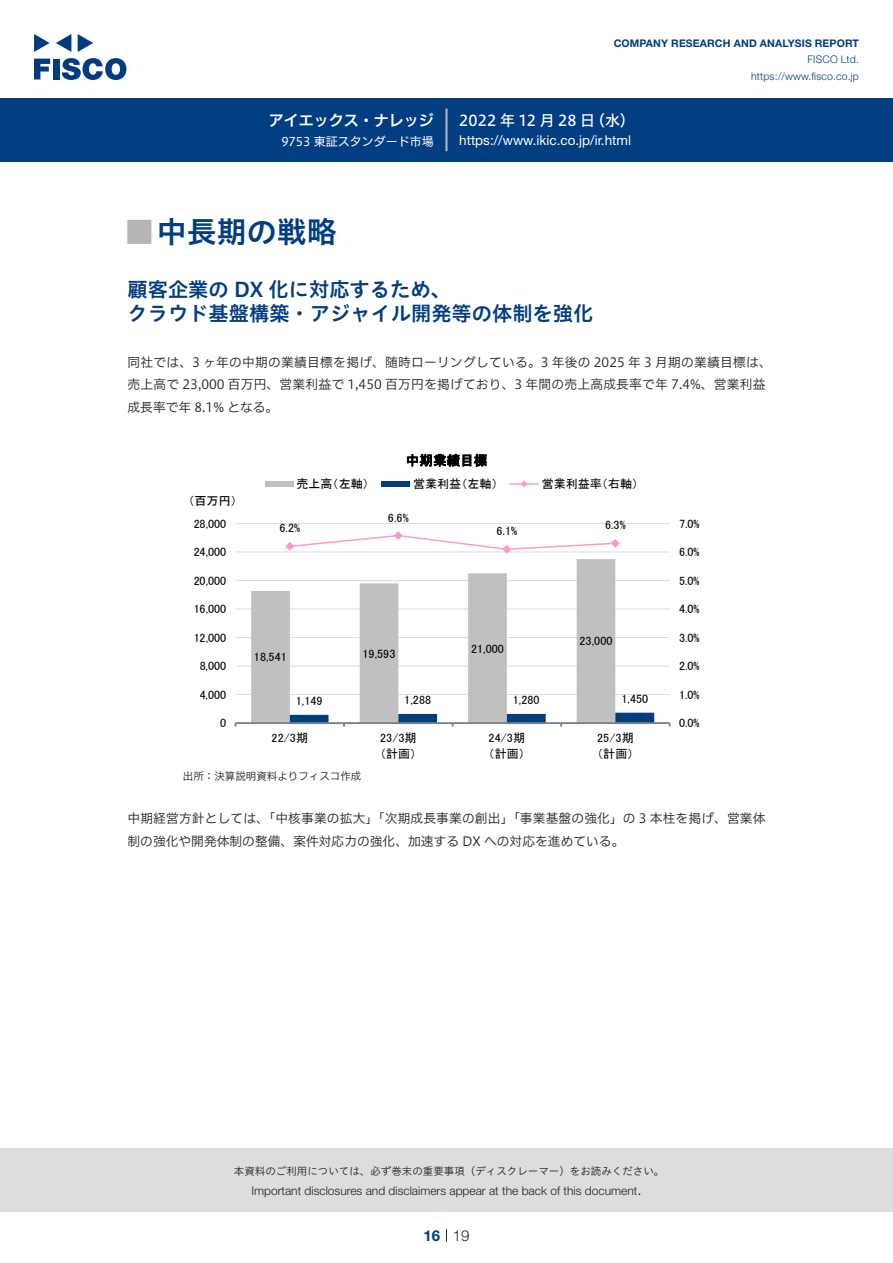
<style>
.page{position:relative;width:893px;height:1263px;background:#fff}
.page>*{position:absolute;margin:0;border:0;box-sizing:border-box;transform-origin:0 0}
.t1{font:30px "Hiragino UD Sans Std N W6";color:#003d81}
.t2{font:24px "Hiragino UD Sans Std N W6";color:#b5b5b6}
.t3{font:20.25px/24px "Hiragino UD Sans Std W6";color:#003d81}
.t4{font:15px "Hiragino UD Sans F Std N W5";letter-spacing:.01em;color:#fff}
.t5{font:15px "Hiragino UD Sans F Std N W6";color:#fff}
.t6{font:300 15px "Helvetica Neue LT Std";color:#231f20}
.t7{font:700 15px "Helvetica Neue LT Std";color:#003d81}
.t8{font:13.5px "Helvetica Neue LT Std";color:#fff}
.t9{font:13.5px "MS P Gothic";letter-spacing:.01em;color:#000}
.t10{font:12.75px/22.5px "Hiragino UD Sans F Std N W3";letter-spacing:.01em;color:#231f20}
.t11{font:12.15px "MS P Gothic";letter-spacing:.005em;color:#000}
.t12{font:12px/15.6px "MS P Gothic";letter-spacing:.005em;color:#000}
.t13{font:300 12px "Helvetica Neue LT Std";color:#231f20}
.t14{font:12px "Hiragino UD Sans F Std N W4";color:#fff}
.t15{font:10.5px "Hiragino UD Sans Std W3";color:#231f20}
.t16{font:700 10.5px "Helvetica Neue LT Std";letter-spacing:.015em;color:#003d81}
.t17{font:300 10.5px/16.5px "Helvetica Neue LT Std";letter-spacing:.015em;color:#003d81;text-align:right}
.t18{font:10.5px "Hiragino UD Sans F Std N W3";color:#231f20}
</style>
<div class="page">
<div style="left:0;top:1148px;width:893px;height:64px;background:#ddd"></div>
<svg style="left:34px;top:59px;width:16px;height:20px"></svg>
<div style="left:53px;top:59px;width:6px;height:20px;background:#003a83"></div>
<svg style="left:62px;top:58px;width:64px;height:22px"></svg>
<svg style="left:34px;top:34px;width:16px;height:18px"></svg>
<svg style="left:78px;top:34px;width:15px;height:18px"></svg>
<svg style="left:56px;top:34px;width:15px;height:18px"></svg>
<div style="left:0;top:98px;width:893px;height:64px;background:#003d81"></div>
<hr style="left:445px;top:109px;width:3px;height:42px;background:#b5b5b6">
<svg style="left:446px;top:1229px;width:1px;height:13px"></svg>
<hr style="left:235px;top:694px;width:435px;height:1px;background:#ddd">
<hr style="left:235px;top:666px;width:435px;height:1px;background:#ddd">
<hr style="left:235px;top:637px;width:435px;height:1px;background:#ddd">
<hr style="left:235px;top:608px;width:435px;height:1px;background:#ddd">
<hr style="left:235px;top:580px;width:435px;height:1px;background:#ddd">
<hr style="left:235px;top:552px;width:435px;height:1px;background:#ddd">
<hr style="left:235px;top:523px;width:435px;height:1px;background:#ddd">
<svg style="left:251px;top:559px;width:364px;height:163px"></svg>
<hr style="left:235px;top:722px;width:435px;height:2px;background:#808080">
<svg style="left:290px;top:713px;width:364px;height:13px"></svg>
<svg style="left:285px;top:531px;width:335px;height:23px"></svg>
<div style="left:265px;top:481px;width:28px;height:6px;background:#c0c0c0"></div>
<div style="left:381px;top:481px;width:29px;height:6px;background:#003d81"></div>
<hr style="left:510px;top:483px;width:28px;height:2px;background:#f9c">
<svg style="left:520px;top:480px;width:8px;height:7px"></svg>
<p class="t5" style="left:269px;top:109px;width:167px">アイエックス・ナレッジ</p>
<p class="t14" style="left:281px;top:132px;width:154px">9753 東証スタンダード市場</p>
<p class="t16" style="left:614px;top:37px;width:247px">COMPANY RESEARCH AND ANALYSIS REPORT</p>
<p class="t17" style="left:751px;top:51px;width:109px">FISCO Ltd. https://www.fisco.co j p.</p>
<p class="t4" style="left:590px;top:109px;width:46px">（水(</p>
<p class="t4" style="left:459px;top:109px;width:137px">2022 年 12 月 28 日</p>
<p class="t8" style="left:459px;top:132px;width:173px">https://www.ikic.co j p. .i r/ html</p>
<h1 class="t1" style="left:157px;top:209px;width:181px">中長期の戦略</h1>
<h2 class="t2" style="left:128px;top:213px;width:25px">█</h2>
<h3 class="t3" style="left:128px;top:276px;width:467px">顧客企業の DX 化に対応するため、<br>クラウド基盤構築・アジャイル開発等の体制を強化</h3>
<p class="t10" style="left:128px;top:350px;width:646px">同社では、3 ヶ年の中期の業績目標を掲げ、随時ローリングしている。3 年後の 2025 年 3 月期の業績目標は、売上高で 23,000 百万円、営業利益で 1,450 百万円を掲げており、3 年間の売上高成長率で年 7.4%、営業利益成長率で年 8.1% となる。</p>
<p class="t9" style="left:406px;top:454px;width:83px">中期業績目標</p>
<p class="t12" style="left:296px;top:476px;width:74px">売上高（左軸）</p>
<p class="t12" style="left:413px;top:476px;width:86px">営業利益（左軸）</p>
<p class="t12" style="left:542px;top:476px;width:98px">営業利益率（右軸(</p>
<p class="t12" style="left:188px;top:493px;width:50px">（百万円(</p>
<p class="t12" style="left:194px;top:516px;width:34px">28,000</p>
<p class="t12" style="left:279px;top:520px;width:22px">6.2%</p>
<p class="t12" style="left:388px;top:509px;width:22px">6.6%</p>
<p class="t12" style="left:496px;top:523px;width:22px">6.1%</p>
<p class="t12" style="left:605px;top:517px;width:22px">6.3%</p>
<p class="t12" style="left:679px;top:516px;width:22px">7.0%</p>
<p class="t12" style="left:194px;top:544px;width:34px">24,000</p>
<p class="t12" style="left:679px;top:544px;width:22px">6.0%</p>
<p class="t12" style="left:194px;top:573px;width:34px">20,000</p>
<p class="t12" style="left:679px;top:573px;width:22px">5.0%</p>
<p class="t12" style="left:194px;top:601px;width:34px">16,000</p>
<p class="t12" style="left:679px;top:601px;width:22px">4.0%</p>
<p class="t11" style="left:194px;top:631px;width:34px">12,000</p>
<p class="t12" style="left:200px;top:658px;width:28px">8,000</p>
<p class="t12" style="left:254px;top:649px;width:34px">18,541</p>
<p class="t11" style="left:362px;top:647px;width:35px">19,593</p>
<p class="t12" style="left:471px;top:640px;width:34px">21,000</p>
<p class="t12" style="left:579px;top:633px;width:34px">23,000</p>
<p class="t11" style="left:679px;top:631px;width:22px">3.0%</p>
<p class="t12" style="left:679px;top:658px;width:22px">2.0%</p>
<p class="t12" style="left:200px;top:687px;width:28px">4,000</p>
<p class="t12" style="left:296px;top:692px;width:28px">1,149</p>
<p class="t12" style="left:404px;top:691px;width:28px">1,288</p>
<p class="t12" style="left:513px;top:692px;width:28px">1,280</p>
<p class="t12" style="left:621px;top:690px;width:28px">1,450</p>
<p class="t12" style="left:679px;top:687px;width:22px">1.0%</p>
<p class="t12" style="left:220px;top:715px;width:8px">0</p>
<p class="t12" style="left:679px;top:715px;width:22px">0.0%</p>
<p class="t12" style="left:272px;top:730px;width:38px">22/3期</p>
<p class="t12" style="left:380px;top:730px;width:38px">23/3期</p>
<p class="t12" style="left:380px;top:745px;width:38px">（計画(</p>
<p class="t12" style="left:489px;top:730px;width:38px">24/3期（計画(</p>
<p class="t12" style="left:597px;top:730px;width:38px">25/3期（計画(</p>
<p class="t18" style="left:183px;top:768px;width:180px">出所：決算説明資料よりフィスコ作成</p>
<p class="t10" style="left:128px;top:806px;width:639px">中期経営方針としては、「中核事業の拡大」「次期成長事業の創出」「事業基盤の強化」の 3 本柱を掲げ、営業体制の強化や開発体制の整備、案件対応力の強化、加速する DX への対応を進めている。</p>
<p class="t15" style="left:234px;top:1163px;width:432px">本資料のご利用については、必ず巻末の重要事項（ディスクレーマー）をお読みください。</p>
<p class="t6" style="left:637px;top:1180px;width:6px">.</p>
<p class="t13" style="left:251px;top:1183px;width:387px">Important disclosures and disclaimers appear at the back of this document</p>
<p class="t7" style="left:423px;top:1226px;width:18px">16</p>
<p class="t6" style="left:453px;top:1226px;width:18px">19</p>
</div>
